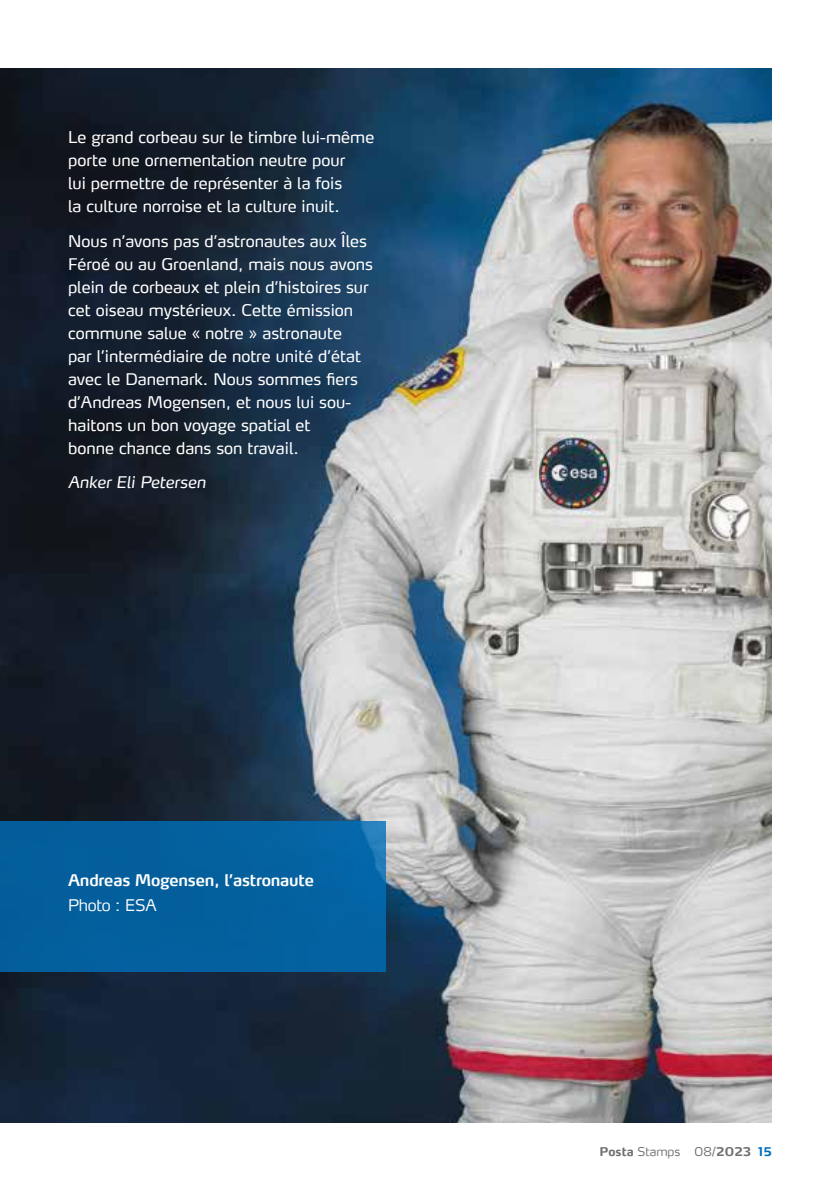
<style>
.page{position:relative;width:840px;height:1191px;background:#fff}
.page>*{position:absolute;margin:0;border:0;box-sizing:border-box;transform-origin:0 0}
.t1{font:16px/23px "Max LF";color:#fff}
.t2{font:600 16px "Max LF";letter-spacing:-.015em;color:#fff}
.t3{font:italic 16px "Max LF";color:#fff}
.t4{font:300 16px "Max LF";letter-spacing:-.015em;color:#fff}
.t5{font:700 12px "Max LF";letter-spacing:.01em;color:#706f6f}
.s1{font-weight:300}
.s2{color:#006fb9}
</style>
<div class="page">
<img style="left:0;top:68px;width:771px;height:1055px">
<div style="left:0;top:821px;width:386px;height:150px;background:#04609e"></div>
<p class="t1" style="left:68px;top:126px;width:307px">Le grand corbeau sur le timbre lui-même porte une ornementation neutre pour<br>lui permettre de représenter à la fois<br>la culture norroise et la culture inuit.</p>
<p class="t1" style="left:68px;top:229px;width:306px">Nous n’avons pas d’astronautes aux Îles Féroé ou au Groenland, mais nous avons plein de corbeaux et plein d’histoires sur cet oiseau mystérieux. Cette émission commune salue « notre » astronaute<br>par l’intermédiaire de notre unité d’état avec le Danemark. Nous sommes fiers d’Andreas Mogensen, et nous lui sou&shy;haitons un bon voyage spatial et<br>bonne chance dans son travail.</p>
<p class="t3" style="left:68px;top:472px;width:139px">Anker Eli Petersen</p>
<p class="t2" style="left:68px;top:870px;width:247px">Andreas Mogensen, l’astronaute</p>
<p class="t4" style="left:68px;top:895px;width:90px">Photo : ESA</p>
<p class="t5" style="left:599px;top:1144px;width:174px">Posta <span class="s1">Stamps 08/</span>2023 <span class="s2">15</span></p>
</div>
